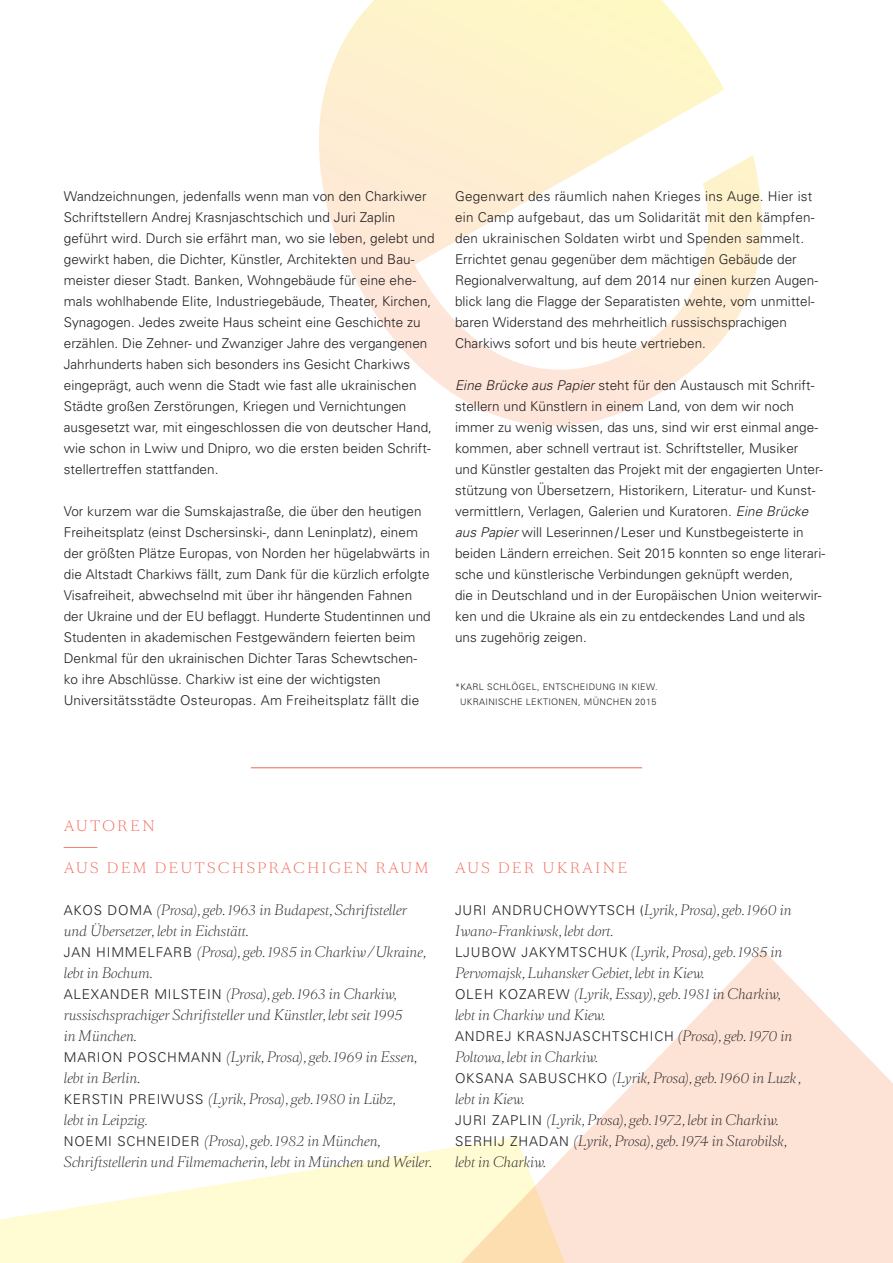
<style>
.page{position:relative;width:893px;height:1263px;background:#fff}
.page>*{position:absolute;margin:0;border:0;box-sizing:border-box;transform-origin:0 0}
.Fließtext{font:300 13.5px/21px "Univers";letter-spacing:.005em;color:#231f20}
.Fließtext-2{font:italic 300 13.5px/21px "Sang Bleu BP";letter-spacing:.005em;color:#231f20}
.Headline_2{font:300 13.5px "Sang Bleu BP";letter-spacing:.2em;color:#f26656}
.Fließtext-3{font:300 13.5px "Sang Bleu BP";letter-spacing:.2em;color:#f26656}
.Headline_2-2{font:300 13.5px "Univers";color:#f26656;scale:2.5 1}
.Fussnoten{font:300 9px/15px "Univers";letter-spacing:.04em;color:#231f20;text-align:center}
.s1{font-style:italic}
.s2{font-family:"Univers";font-style:normal}
</style>
<div class="page">
<svg style="left:582px;top:949px;width:311px;height:314px;fill:#fde2d6"></svg>
<svg style="left:0;top:1137px;width:599px;height:126px;fill:#fffbd3"></svg>
<svg style="left:319px;top:0;width:443px;height:426px"></svg>
<hr style="left:251px;top:767px;width:391px;height:1px;background:#f26656">
<p class="Fließtext" style="left:64px;top:185px;width:372px">Wandzeichnungen, jedenfalls wenn man von den Charkiwer Schriftstellern Andrej Krasnjaschtschich und Juri Zaplin geführt wird. Durch sie erfährt man, wo sie leben, gelebt und gewirkt haben, die Dichter, Künstler, Architekten und Bau&shy;meister dieser Stadt. Banken, Wohngebäude für eine ehe&shy;mals wohlhabende Elite, Industriegebäude, Theater, Kirchen, Synagogen. Jedes zweite Haus scheint eine Geschichte zu erzählen. Die Zehner- und Zwanziger Jahre des vergangenen Jahrhunderts haben sich besonders ins Gesicht Charkiws eingeprägt, auch wenn die Stadt wie fast alle ukrainischen Städte großen Zerstörungen, Kriegen und Vernichtungen ausgesetzt war, mit eingeschlossen die von deutscher Hand, wie schon in Lwiw und Dnipro, wo die ersten beiden Schrift&shy;stellertreffen stattfanden.</p>
<p class="Fließtext" style="left:64px;top:500px;width:368px">Vor kurzem war die Sumskajastraße, die über den heutigen Freiheitsplatz (einst Dschersinski-, dann Leninplatz), einem der größten Plätze Europas, von Norden her hügelabwärts in die Altstadt Charkiws fällt, zum Dank für die kürzlich erfolgte Visafreiheit, abwechselnd mit über ihr hängenden Fahnen der Ukraine und der EU beflaggt. Hunderte Studentinnen und Studenten in akademischen Festgewändern feierten beim Denkmal für den ukrainischen Dichter Taras Schewtschen&shy;ko ihre Abschlüsse. Charkiw ist eine der wichtigsten Universitätsstädte Osteuropas. Am Freiheitsplatz fällt die</p>
<p class="Fließtext" style="left:455px;top:185px;width:365px">Gegenwart des räumlich nahen Krieges ins Auge. Hier ist ein Camp aufgebaut, das um Solidarität mit den kämpfen&shy;den ukrainischen Soldaten wirbt und Spenden sammelt.<br>Errichtet genau gegenüber dem mächtigen Gebäude der Regionalverwaltung, auf dem 2014 nur einen kurzen Augen&shy;blick lang die Flagge der Separatisten wehte, vom unmittel&shy;baren Widerstand des mehrheitlich russischsprachigen Charkiws sofort und bis heute vertrieben.</p>
<p class="Fließtext" style="left:455px;top:374px;width:372px"><span class="s1">Eine Brücke aus Papier</span> steht für den Austausch mit Schrift&shy;stellern und Künstlern in einem Land, von dem wir noch immer zu wenig wissen, das uns, sind wir erst einmal ange&shy;kommen, aber schnell vertraut ist. Schriftsteller, Musiker<br>und Künstler gestalten das Projekt mit der engagierten Unter&shy;stützung von Übersetzern, Historikern, Literatur- und Kunst&shy;vermittlern, Verlagen, Galerien und Kuratoren. <span class="s1">Eine Brücke aus Papier</span> will Leserinnen/Leser und Kunstbegeisterte in beiden Ländern erreichen. Seit 2015 konnten so enge literari&shy;sche und künstlerische Verbindungen geknüpft werden,<br>die in Deutschland und in der Europäischen Union weiterwir&shy;ken und die Ukraine als ein zu entdeckendes Land und als uns zugehörig zeigen.</p>
<p class="Fussnoten" style="left:455px;top:679px;width:204px">*KARL SCHLÖGEL, ENTSCHEIDUNG IN KIEW.<br>UKRAINISCHE LEKTIONEN, MÜNCHEN 2015</p>
<p class="Headline_2" style="left:64px;top:816px;width:92px">AUTOREN</p>
<p class="Headline_2-2" style="left:64px;top:838px;width:15px">—</p>
<p class="Headline_2" style="left:64px;top:858px;width:366px">AUS DEM DEUTSCHSPRACHIGEN RAUM</p>
<p class="Fließtext-2" style="left:64px;top:899px;width:344px"><span class="s2">AKOS DOMA</span> (Prosa), geb. 1963 in Budapest, Schriftsteller und Übersetzer, lebt in Eichstätt.</p>
<p class="Fließtext-2" style="left:64px;top:941px;width:363px"><span class="s2">JAN HIMMELFARB</span> (Prosa), geb. 1985 in Charkiw/Ukraine, lebt in Bochum.<br><span class="s2">ALEXANDER MILSTEIN</span> (Prosa), geb. 1963 in Charkiw, russischsprachiger Schriftsteller und Künstler, lebt seit 1995<br>in München.<br><span class="s2">MARION POSCHMANN</span> (Lyrik, Prosa), geb. 1969 in Essen, lebt in Berlin.</p>
<p class="Fließtext-2" style="left:64px;top:1088px;width:333px"><span class="s2">KERSTIN PREIWUSS</span> (Lyrik, Prosa), geb. 1980 in Lübz, lebt in Leipzig.</p>
<p class="Fließtext-2" style="left:64px;top:1130px;width:369px"><span class="s2">NOEMI SCHNEIDER</span> (Prosa), geb. 1982 in München,<br>Schriftstellerin und Filmemacherin, lebt in München und Weiler.</p>
<p class="Fließtext-3" style="left:455px;top:858px;width:173px">AUS DER UKRAINE</p>
<p class="Fließtext-2" style="left:455px;top:899px;width:338px"><span class="s2">JURI ANDRUCHOWYTSCH (</span>Lyrik, Prosa), geb. 1960 in<br>Iwano-Frankiwsk, lebt dort.</p>
<p class="Fließtext-2" style="left:455px;top:941px;width:329px"><span class="s2">LJUBOW JAKYMTSCHUK</span> (Lyrik, Prosa), geb. 1985 in<br>Pervomajsk, Luhansker Gebiet, lebt in Kiew.</p>
<p class="Fließtext-2" style="left:455px;top:983px;width:327px"><span class="s2">OLEH KOZAREW</span> (Lyrik, Essay), geb. 1981 in Charkiw, lebt in Charkiw und Kiew.</p>
<p class="Fließtext-2" style="left:455px;top:1025px;width:339px"><span class="s2">ANDREJ KRASNJASCHTSCHICH</span> (Prosa), geb. 1970 in<br>Poltowa, lebt in Charkiw.</p>
<p class="Fließtext-2" style="left:455px;top:1067px;width:347px"><span class="s2">OKSANA SABUSCHKO</span> (Lyrik, Prosa), geb. 1960 in Luzk , lebt in Kiew.<br><span class="s2">JURI ZAPLIN</span> (Lyrik, Prosa), geb. 1972, lebt in Charkiw.</p>
<p class="Fließtext-2" style="left:455px;top:1130px;width:333px"><span class="s2">SERHIJ ZHADAN</span> (Lyrik, Prosa), geb. 1974 in Starobilsk, lebt in Charkiw.</p>
</div>
